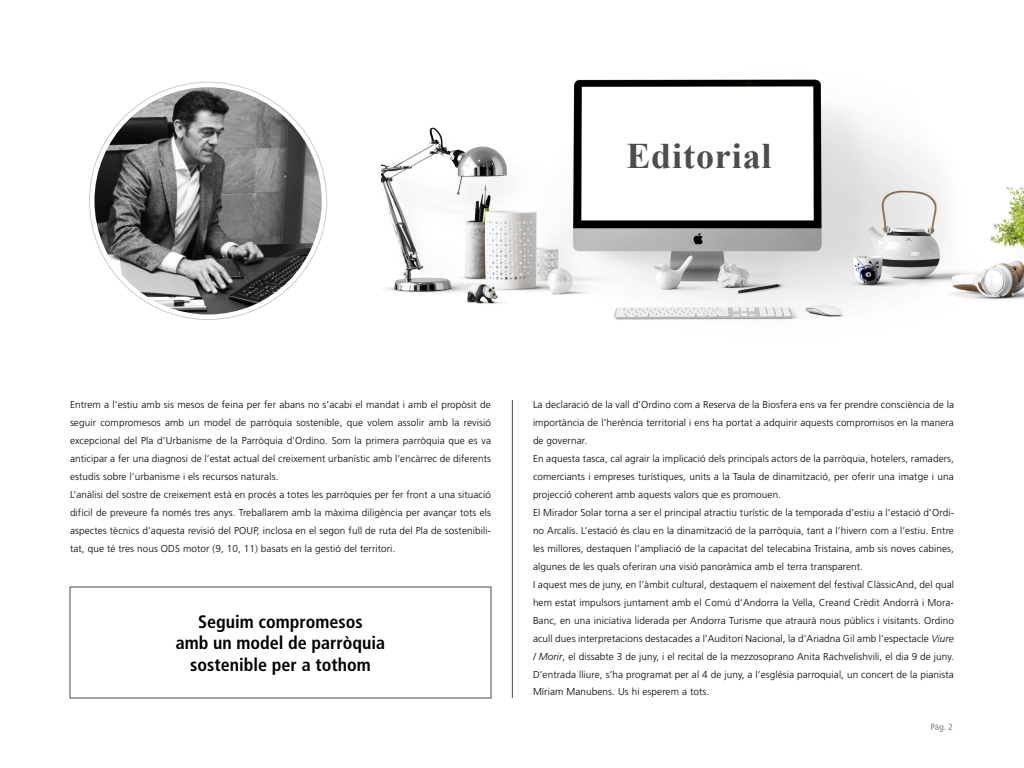
<style>
.page{position:relative;width:1024px;height:768px;background:#fff}
.page>*{position:absolute;margin:0;border:0;box-sizing:border-box;transform-origin:0 0}
.t1{font:700 36px "Times New Roman";letter-spacing:.025em;color:#4d4d4d}
.t2{font:700 condensed 18px/21.6px "Frutiger LT Std";color:#000;text-align:center}
.t3{font:300 10px/18px "Frutiger LT Std";letter-spacing:.01em;color:#000}
.t4{font:700 condensed 9px "Frutiger LT Std";color:#999}
.s1{font-style:italic}
</style>
<div class="page">
<img style="left:381px;top:79px;width:643px;height:241px">
<hr style="left:512px;top:400px;width:1px;height:298px;background:#4d4d4d">
<svg style="left:90px;top:82px;width:237px;height:238px"></svg>
<img style="left:94px;top:87px;width:228px;height:227px;border-radius:114px">
<h1 class="t1" style="left:626px;top:131px;width:147px">Editorial</h1>
<p class="t3" style="left:70px;top:395px;width:423px">Entrem a l’estiu amb sis mesos de feina per fer abans no s’acabi el mandat i amb el propòsit de seguir compromesos amb un model de parròquia sostenible, que volem assolir amb la revisió excepcional del Pla d’Urbanisme de la Parròquia d’Ordino. Som la primera parròquia que es va anticipar a fer una diagnosi de l’estat actual del creixement urbanístic amb l’encàrrec de diferents estudis sobre l’urbanisme i els recursos naturals.<br>L’anàlisi del sostre de creixement està en procés a totes les parròquies per fer front a una situació difícil de preveure fa només tres anys. Treballarem amb la màxima diligència per avançar tots els aspectes tècnics d’aquesta revisió del POUP, inclosa en el segon full de ruta del Pla de sostenibili&shy;tat, que té tres nous ODS motor (9, 10, 11) basats en la gestió del territori.</p>
<p class="t3" style="left:533px;top:395px;width:423px">La declaració de la vall d’Ordino com a Reserva de la Biosfera ens va fer prendre consciència de la importància de l’herència territorial i ens ha portat a adquirir aquests compromisos en la manera de governar.<br>En aquesta tasca, cal agrair la implicació dels principals actors de la parròquia, hotelers, ramaders, comerciants i empreses turístiques, units a la Taula de dinamització, per oferir una imatge i una projecció coherent amb aquests valors que es promouen.<br>El Mirador Solar torna a ser el principal atractiu turístic de la temporada d’estiu a l’estació d’Ordi&shy;no Arcalís. L’estació és clau en la dinamització de la parròquia, tant a l’hivern com a l’estiu. Entre les millores, destaquen l’ampliació de la capacitat del telecabina Tristaina, amb sis noves cabines, algunes de les quals oferiran una visió panoràmica amb el terra transparent.<br>I aquest mes de juny, en l’àmbit cultural, destaquem el naixement del festival ClàssicAnd, del qual hem estat impulsors juntament amb el Comú d’Andorra la Vella, Creand Crèdit Andorrà i Mora-Banc, en una iniciativa liderada per Andorra Turisme que atraurà nous públics i visitants. Ordino acull dues interpretacions destacades a l’Auditori Nacional, la d’Ariadna Gil amb l’espectacle <span class="s1">Viure / Morir</span>, el dissabte 3 de juny, i el recital de la mezzosoprano Anita Rachvelishvili, el dia 9 de juny.<br>D’entrada lliure, s’ha programat per al 4 de juny, a l’església parroquial, un concert de la pianista Míriam Manubens. Us hi esperem a tots.</p>
<h2 class="t2" style="left:176px;top:611px;width:211px">Seguim compromesos<br>amb un model de parròquia sostenible per a tothom</h2>
<p class="t4" style="left:931px;top:721px;width:24px">Pàg. 2</p>
</div>
